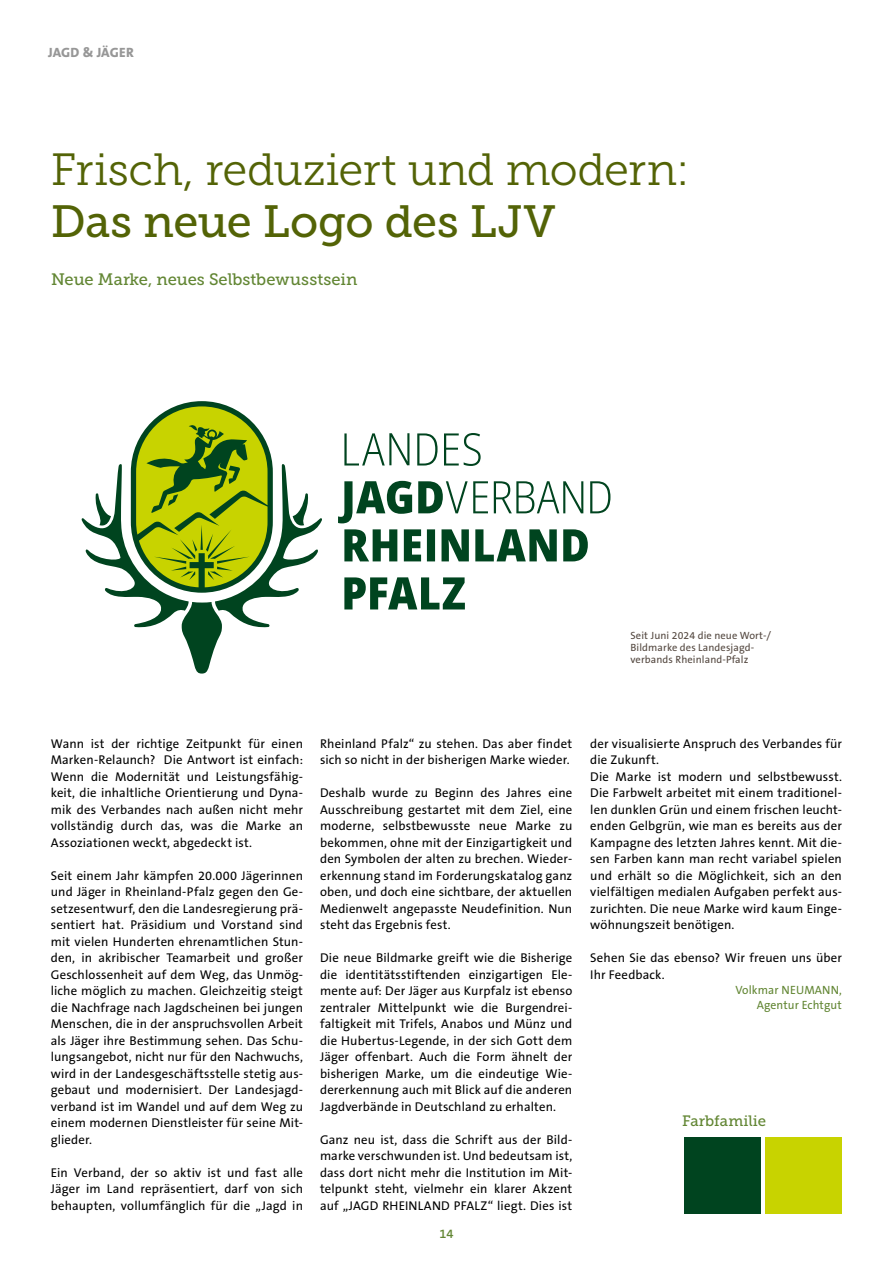
<style>
.page{position:relative;width:893px;height:1263px;background:#fff}
.page>*{position:absolute;margin:0;border:0;box-sizing:border-box;transform-origin:0 0}
.t1{font:45px "Museo Slab 300";letter-spacing:-.01em;color:#536306}
.t2{font:45px "Museo Slab 500";letter-spacing:-.005em;color:#536306}
.t3{font:16.5px "Museo Slab 500";letter-spacing:.005em;color:#628633}
.t4{font:15px "Museo Slab 500";color:#628633}
.t5{font:800 13.5px "The Sans B8";color:#979797}
.t6{font:12.75px/16.5px "The Sans B5 Plain";letter-spacing:.01em;color:#000;text-align:justify}
.t7{font:600 12.75px "The Sans B6";color:#628633}
.t8{font:12px/15px "The Sans B5 Plain";letter-spacing:.01em;color:#628633;text-align:right}
.t9{font:10.5px/12px "The Sans B5 Plain";letter-spacing:.01em;color:#52463e}
</style>
<div class="page">
<svg style="left:344px;top:433px;width:137px;height:33px"></svg>
<svg style="left:338px;top:481px;width:272px;height:42px"></svg>
<svg style="left:344px;top:529px;width:244px;height:32px"></svg>
<svg style="left:344px;top:577px;width:121px;height:32px"></svg>
<svg style="left:81px;top:401px;width:241px;height:272px"></svg>
<div style="left:684px;top:1136px;width:77px;height:77px;background:#00441f"></div>
<div style="left:765px;top:1136px;width:77px;height:77px;background:#c8d300"></div>
<p class="t5" style="left:48px;top:45px;width:87px">JAGD &amp; JÄGER</p>
<h1 class="t1" style="left:51px;top:145px;width:640px">Frisch, reduziert und modern:</h1>
<h1 class="t2" style="left:51px;top:197px;width:506px">Das neue Logo des LJV</h1>
<p class="t3" style="left:51px;top:270px;width:308px">Neue Marke, neues Selbstbewusstsein</p>
<p class="t9" style="left:631px;top:630px;width:142px">Seit Juni 2024 die neue Wort-/<br>Bildmarke des Landesjagd&shy;verbands Rheinland-Pfalz</p>
<p class="t6" style="left:51px;top:735px;width:254px">Wann ist der richtige Zeitpunkt für einen Marken-Relaunch? Die Antwort ist einfach:<br>Wenn die Modernität und Leistungsfähig&shy;keit, die inhaltliche Orientierung und Dyna&shy;mik des Verbandes nach außen nicht mehr vollständig durch das, was die Marke an Assoziationen weckt, abgedeckt ist.</p>
<p class="t6" style="left:51px;top:867px;width:254px">Seit einem Jahr kämpfen 20.000 Jägerinnen und Jäger in Rheinland-Pfalz gegen den Ge&shy;setzesentwurf, den die Landesregierung prä&shy;sentiert hat. Präsidium und Vorstand sind mit vielen Hunderten ehrenamtlichen Stun&shy;den, in akribischer Teamarbeit und großer Geschlossenheit auf dem Weg, das Unmög&shy;liche möglich zu machen. Gleichzeitig steigt die Nachfrage nach Jagdscheinen bei jungen Menschen, die in der anspruchsvollen Arbeit als Jäger ihre Bestimmung sehen. Das Schu&shy;lungsangebot, nicht nur für den Nachwuchs, wird in der Landesgeschäftsstelle stetig aus&shy;gebaut und modernisiert. Der Landesjagd&shy;verband ist im Wandel und auf dem Weg zu einem modernen Dienstleister für seine Mit&shy;glieder.</p>
<p class="t6" style="left:51px;top:1164px;width:254px">Ein Verband, der so aktiv ist und fast alle Jäger im Land repräsentiert, darf von sich behaupten, vollumfänglich für die „Jagd in</p>
<p class="t6" style="left:320px;top:735px;width:254px">Rheinland Pfalz“ zu stehen. Das aber findet sich so nicht in der bisherigen Marke wieder.</p>
<p class="t6" style="left:320px;top:785px;width:254px">Deshalb wurde zu Beginn des Jahres eine Ausschreibung gestartet mit dem Ziel, eine moderne, selbstbewusste neue Marke zu bekommen, ohne mit der Einzigartigkeit und den Symbolen der alten zu brechen. Wieder&shy;erkennung stand im Forderungskatalog ganz oben, und doch eine sichtbare, der aktuellen Medienwelt angepasste Neudefinition. Nun steht das Ergebnis fest.</p>
<p class="t6" style="left:320px;top:950px;width:254px">Die neue Bildmarke greift wie die Bisherige die identitätsstiftenden einzigartigen Ele&shy;mente auf: Der Jäger aus Kurpfalz ist ebenso zentraler Mittelpunkt wie die Burgendrei&shy;faltigkeit mit Trifels, Anabos und Münz und die Hubertus-Legende, in der sich Gott dem Jäger offenbart. Auch die Form ähnelt der bisherigen Marke, um die eindeutige Wie&shy;dererkennung auch mit Blick auf die anderen Jagdverbände in Deutschland zu erhalten.</p>
<p class="t6" style="left:320px;top:1131px;width:254px">Ganz neu ist, dass die Schrift aus der Bild&shy;marke verschwunden ist. Und bedeutsam ist, dass dort nicht mehr die Institution im Mit&shy;telpunkt steht, vielmehr ein klarer Akzent auf „JAGD RHEINLAND PFALZ“ liegt. Dies ist</p>
<p class="t7" style="left:440px;top:1226px;width:15px">14</p>
<p class="t6" style="left:590px;top:735px;width:253px;text-align:left">der visualisierte Anspruch des Verbandes für die Zukunft.<br>Die Marke ist modern und selbstbewusst.<br>Die Farbwelt arbeitet mit einem traditionel&shy;len dunklen Grün und einem frischen leucht&shy;enden Gelbgrün, wie man es bereits aus der Kampagne des letzten Jahres kennt. Mit die&shy;sen Farben kann man recht variabel spielen und erhält so die Möglichkeit, sich an den vielfältigen medialen Aufgaben perfekt aus&shy;zurichten. Die neue Marke wird kaum Einge&shy;wöhnungszeit benötigen.</p>
<p class="t6" style="left:590px;top:950px;width:253px">Sehen Sie das ebenso? Wir freuen uns über<br>Ihr Feedback.</p>
<p class="t8" style="left:735px;top:982px;width:108px">Volkmar NEUMANN,<br>Agentur Echtgut</p>
<p class="t4" style="left:682px;top:1112px;width:85px">Farbfamilie</p>
</div>
